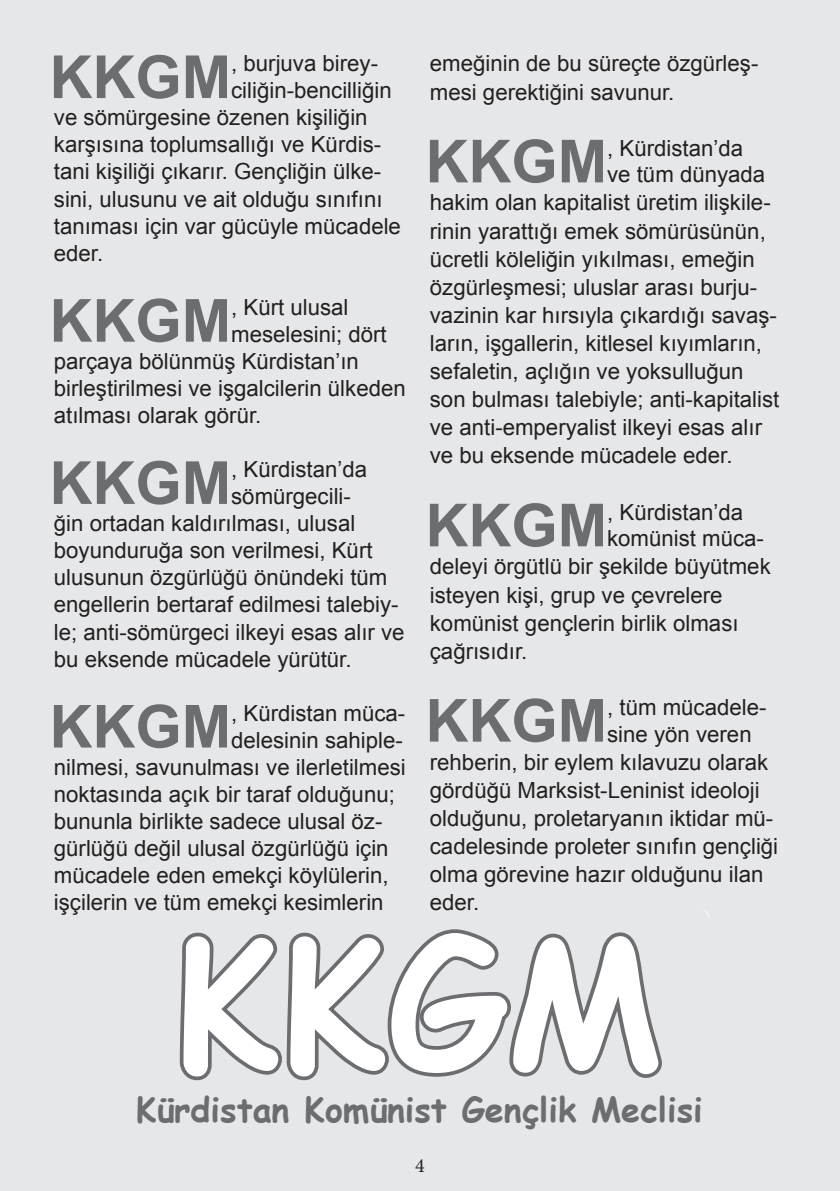
<style>
.page{position:relative;width:840px;height:1191px;background:#fff}
.page>*{position:absolute;margin:0;border:0;box-sizing:border-box;transform-origin:0 0}
.t1{font:700 174.8px "Comic Sans MS";color:#fff}
.t2{font:700 59.4px "Arial";color:#6c6d70}
.t3{font:700 34px "Comic Sans MS";color:#6c6d70}
.t4{font:22.2px/28.2px "Arial";color:#231f20}
.t5{font:20px "Minion Pro";color:#231f20}
</style>
<div class="page">
<div style="left:0;top:0;width:839px;height:1191px;background:#e6e7e9"></div>
<svg style="left:179px;top:929px;width:483px;height:152px"></svg>
<h2 class="t2" style="left:49px;top:38px;width:183px">KKGM</h2>
<p class="t4" style="left:231px;top:50px;width:148px">, burjuva birey-</p>
<p class="t4" style="left:231px;top:76px;width:162px">ciliğin-bencilliğin</p>
<p class="t4" style="left:54px;top:103px;width:315px">ve sömürgesine özenen kişiliğin</p>
<p class="t4" style="left:54px;top:131px;width:328px">karşısına toplumsallığı ve Kürdis-</p>
<p class="t4" style="left:54px;top:158px;width:328px">tani kişiliği çıkarır. Gençliğin ülke-</p>
<p class="t4" style="left:54px;top:185px;width:330px">sini, ulusunu ve ait olduğu sınıfını</p>
<p class="t4" style="left:54px;top:212px;width:348px">tanıması için var gücüyle mücadele</p>
<p class="t4" style="left:54px;top:239px;width:51px">eder.</p>
<h2 class="t2" style="left:49px;top:281px;width:183px">KKGM</h2>
<p class="t4" style="left:231px;top:293px;width:119px">, Kürt ulusal</p>
<p class="t4" style="left:231px;top:320px;width:157px">meselesini; dört</p>
<p class="t4" style="left:54px;top:347px;width:306px">parçaya bölünmüş Kürdistan’ın</p>
<p class="t4" style="left:54px;top:374px;width:353px">birleştirilmesi ve işgalcilerin ülkeden</p>
<p class="t4" style="left:54px;top:401px;width:209px">atılması olarak görür.</p>
<h2 class="t2" style="left:49px;top:443px;width:183px">KKGM</h2>
<p class="t4" style="left:231px;top:455px;width:137px">, Kürdistan’da</p>
<p class="t4" style="left:231px;top:482px;width:121px">sömürgecili-</p>
<p class="t4" style="left:54px;top:509px;width:303px">ğin ortadan kaldırılması, ulusal</p>
<p class="t4" style="left:54px;top:536px;width:320px">boyunduruğa son verilmesi, Kürt</p>
<p class="t4" style="left:54px;top:563px;width:335px">ulusunun özgürlüğü önündeki tüm</p>
<p class="t4" style="left:54px;top:591px;width:346px">engellerin bertaraf edilmesi talebiy-</p>
<p class="t4" style="left:54px;top:618px;width:352px">le; anti-sömürgeci ilkeyi esas alır ve</p>
<p class="t4" style="left:54px;top:645px;width:299px">bu eksende mücadele yürütür.</p>
<h2 class="t2" style="left:49px;top:687px;width:183px">KKGM</h2>
<p class="t4" style="left:231px;top:699px;width:175px">, Kürdistan müca-</p>
<p class="t4" style="left:231px;top:726px;width:173px">delesinin sahiple-</p>
<p class="t4" style="left:54px;top:753px;width:353px">nilmesi, savunulması ve ilerletilmesi</p>
<p class="t4" style="left:54px;top:780px;width:342px">noktasında açık bir taraf olduğunu;</p>
<p class="t4" style="left:54px;top:807px;width:330px">bununla birlikte sadece ulusal öz-</p>
<p class="t4" style="left:54px;top:834px;width:336px">gürlüğü değil ulusal özgürlüğü için</p>
<p class="t4" style="left:54px;top:861px;width:336px">mücadele eden emekçi köylülerin,</p>
<p class="t4" style="left:54px;top:888px;width:331px">işçilerin ve tüm emekçi kesimlerin</p>
<p class="t4" style="left:429px;top:50px;width:330px">emeğinin de bu süreçte özgürleş&shy;mesi gerektiğini savunur.</p>
<h2 class="t2" style="left:425px;top:122px;width:183px">KKGM</h2>
<p class="t4" style="left:606px;top:134px;width:137px">, Kürdistan’da</p>
<p class="t4" style="left:606px;top:161px;width:159px">ve tüm dünyada</p>
<p class="t4" style="left:429px;top:189px;width:342px">hakim olan kapitalist üretim ilişkile-</p>
<p class="t4" style="left:429px;top:217px;width:337px">rinin yarattığı emek sömürüsünün,</p>
<p class="t4" style="left:429px;top:245px;width:326px">ücretli köleliğin yıkılması, emeğin</p>
<p class="t4" style="left:429px;top:273px;width:328px">özgürleşmesi; uluslar arası burju-</p>
<p class="t4" style="left:429px;top:301px;width:348px">vazinin kar hırsıyla çıkardığı savaş-</p>
<p class="t4" style="left:429px;top:329px;width:333px">ların, işgallerin, kitlesel kıyımların,</p>
<p class="t4" style="left:429px;top:357px;width:315px">sefaletin, açlığın ve yoksulluğun</p>
<p class="t4" style="left:429px;top:385px;width:351px">son bulması talebiyle; anti-kapitalist</p>
<p class="t4" style="left:429px;top:414px;width:333px">ve anti-emperyalist ilkeyi esas alır</p>
<p class="t4" style="left:429px;top:442px;width:304px">ve bu eksende mücadele eder.</p>
<h2 class="t2" style="left:425px;top:486px;width:183px">KKGM</h2>
<p class="t4" style="left:606px;top:498px;width:137px">, Kürdistan’da</p>
<p class="t4" style="left:606px;top:524px;width:158px">komünist müca-</p>
<p class="t4" style="left:429px;top:553px;width:342px">deleyi örgütlü bir şekilde büyütmek</p>
<p class="t4" style="left:429px;top:581px;width:294px">isteyen kişi, grup ve çevrelere</p>
<p class="t4" style="left:429px;top:609px;width:310px">komünist gençlerin birlik olması</p>
<p class="t4" style="left:429px;top:637px;width:99px">çağrısıdır.</p>
<h2 class="t2" style="left:425px;top:681px;width:183px">KKGM</h2>
<p class="t4" style="left:606px;top:693px;width:161px">, tüm mücadele-</p>
<p class="t4" style="left:606px;top:720px;width:146px">sine yön veren</p>
<p class="t4" style="left:429px;top:748px;width:340px">rehberin, bir eylem kılavuzu olarak</p>
<p class="t4" style="left:429px;top:776px;width:331px">gördüğü Marksist-Leninist ideoloji</p>
<p class="t4" style="left:429px;top:804px;width:345px">olduğunu, proletaryanın iktidar mü-</p>
<p class="t4" style="left:429px;top:832px;width:349px">cadelesinde proleter sınıfın gençliği</p>
<p class="t4" style="left:429px;top:860px;width:335px">olma görevine hazır olduğunu ilan</p>
<p class="t4" style="left:429px;top:888px;width:51px">eder.</p>
<h1 class="t1" style="left:174px;top:874px;width:488px">KKGM</h1>
<h3 class="t3" style="left:136px;top:1084px;width:568px">Kürdistan Komünist Gençlik Meclisi</h3>
<p class="t5" style="left:415px;top:1151px;width:11px">4</p>
</div>
